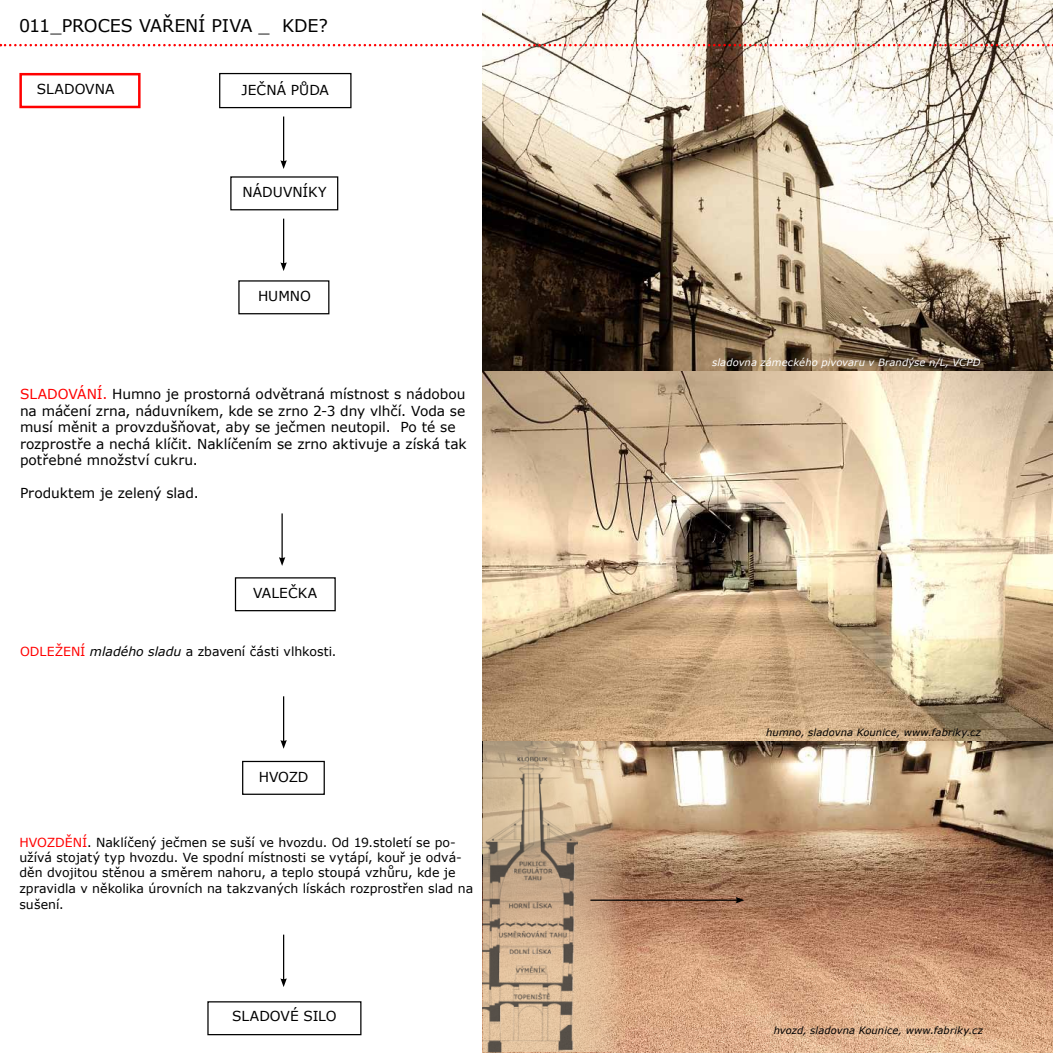
<style>
.page{position:relative;width:1053px;height:1053px;background:#fff}
.page>*{position:absolute;margin:0;border:0;box-sizing:border-box;transform-origin:0 0}
.t1{font:17.5px "Verdana";letter-spacing:-.01em;color:#000}
.t2{font:13.75px/16.5px "Verdana";color:#000}
.t3{font:12.5px/15px "Verdana";color:#000}
.t4{font:italic 10px "Verdana";letter-spacing:.01em;color:#000}
.t5{font:italic 10px "Verdana";letter-spacing:.01em;color:#fff}
.s1{color:#f00}
.s2{font-style:italic}
</style>
<div class="page">
<img style="left:482px;top:0;width:570px;height:1052px">
<svg style="left:577px;top:740px;width:48px;height:312px;background:#d1ae8c"></svg>
<img style="left:483px;top:740px;width:94px;height:312px">
<hr style="left:590px;top:899px;width:147px;height:1px;background:#000">
<svg style="left:735px;top:896px;width:9px;height:7px"></svg>
<svg style="left:0;top:44px;width:1053px;height:2px"></svg>
<div style="left:19px;top:73px;width:121px;height:35px;border:2px solid #f00"></div>
<svg style="left:219px;top:72px;width:133px;height:37px"></svg>
<hr style="left:283px;top:116px;width:1px;height:46px;background:#000">
<svg style="left:280px;top:160px;width:7px;height:9px"></svg>
<hr style="left:283px;top:219px;width:1px;height:45px;background:#000">
<svg style="left:280px;top:262px;width:7px;height:9px"></svg>
<hr style="left:281px;top:513px;width:2px;height:46px;background:#000">
<svg style="left:279px;top:557px;width:6px;height:9px"></svg>
<div style="left:230px;top:176px;width:108px;height:34px;border:1px solid #000"></div>
<div style="left:238px;top:280px;width:91px;height:34px;border:1px solid #000"></div>
<div style="left:235px;top:577px;width:101px;height:34px;border:1px solid #000"></div>
<div style="left:242px;top:760px;width:83px;height:34px;border:1px solid #000"></div>
<hr style="left:283px;top:696px;width:1px;height:46px;background:#000">
<svg style="left:280px;top:740px;width:7px;height:8px"></svg>
<hr style="left:283px;top:934px;width:1px;height:46px;background:#000">
<svg style="left:280px;top:978px;width:7px;height:9px"></svg>
<div style="left:207px;top:1001px;width:154px;height:34px;border:1px solid #000"></div>
<p class="t1" style="left:19px;top:13px;width:310px">011_PROCES VAŘENÍ PIVA _ KDE?</p>
<p class="t2" style="left:37px;top:81px;width:79px">SLADOVNA</p>
<p class="t2" style="left:241px;top:82px;width:89px">JEČNÁ PŮDA</p>
<p class="t2" style="left:242px;top:183px;width:86px">NÁDUVNÍKY</p>
<p class="t2" style="left:258px;top:287px;width:54px">HUMNO</p>
<p class="t2" style="left:20px;top:386px;width:448px"><span class="s1">SLADOVÁNÍ.</span> Humno je prostorná odvětraná místnost s nádobou na máčení zrna, náduvníkem, kde se zrno 2-3 dny vlhčí. Voda se musí měnit a provzdušňovat, aby se ječmen neutopil. Po té se rozprostře a nechá klíčit. Naklíčením se zrno aktivuje a získá tak potřebné množství cukru.</p>
<p class="t2" style="left:20px;top:485px;width:180px">Produktem je zelený slad.</p>
<p class="t2" style="left:253px;top:585px;width:66px">VALEČKA</p>
<p class="t3" style="left:20px;top:644px;width:318px"><span class="s1">ODLEŽENÍ</span> <span class="s2">mladého sladu</span> a zbavení části vlhkosti.</p>
<p class="t2" style="left:259px;top:768px;width:51px">HVOZD</p>
<p class="t3" style="left:19px;top:835px;width:455px"><span class="s1">HVOZDĚNÍ</span>. Naklíčený ječmen se suší ve hvozdu. Od 19.století se po&shy;užívá stojatý typ hvozdu. Ve spodní místnosti se vytápí, kouř je odvá&shy;děn dvojitou stěnou a směrem nahoru, a teplo stoupá vzhůru, kde je zpravidla v několika úrovních na takzvaných lískách rozprostřen slad na</p>
<p class="t3" style="left:19px;top:896px;width:46px">sušení.</p>
<p class="t2" style="left:232px;top:1007px;width:106px">SLADOVÉ SILO</p>
<p class="t5" style="left:712px;top:355px;width:269px">sladovna zámeckého pivovaru v Brandýse n/L, VCPD</p>
<p class="t4" style="left:766px;top:725px;width:216px">humno, sladovna Kounice, www.fabriky.cz</p>
<p class="t4" style="left:773px;top:1023px;width:211px">hvozd, sladovna Kounice, www.fabriky.cz</p>
</div>
